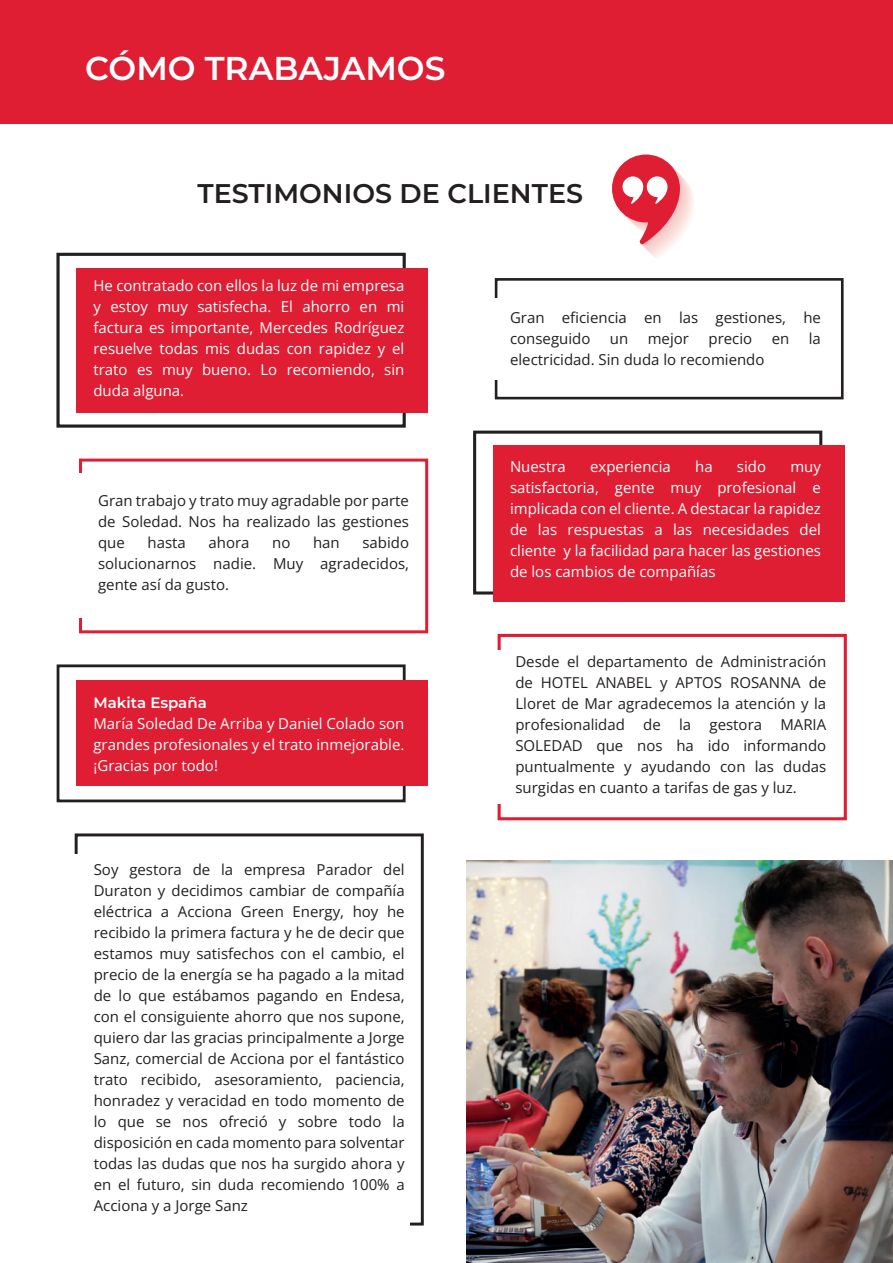
<style>
.page{position:relative;width:893px;height:1263px;background:#fff}
.page>*{position:absolute;margin:0;border:0;box-sizing:border-box;transform-origin:0 0}
.t1{font:600 33px "Montserrat";color:#fff}
.t2{font:600 27px "Montserrat";color:#231f20}
.t3{font:15px/21px "Open Sans";color:#231f20;text-align:justify}
.t4{font:15px/21px "Open Sans";color:#fff;text-align:justify}
.t5{font:600 15px "Montserrat";color:#fff}
</style>
<div class="page">
<img style="left:467px;top:860px;width:426px;height:403px">
<div style="left:0;top:0;width:893px;height:123px;background:#df1d33"></div>
<svg style="left:612px;top:155px;width:82px;height:103px"></svg>
<div style="left:495px;top:278px;width:349px;height:121px;border:3px solid #231f20"></div>
<div style="left:477px;top:299px;width:352px;height:81px;background:#fff"></div>
<div style="left:56px;top:253px;width:350px;height:175px;border:3px solid #231f20"></div>
<div style="left:76px;top:268px;width:352px;height:144px;background:#df1d33"></div>
<div style="left:79px;top:459px;width:349px;height:174px;border:3px solid #df1d33"></div>
<div style="left:59px;top:474px;width:352px;height:144px;background:#fff"></div>
<div style="left:498px;top:634px;width:349px;height:186px;border:3px solid #df1d33"></div>
<div style="left:477px;top:650px;width:352px;height:154px;background:#fff"></div>
<div style="left:75px;top:833px;width:349px;height:392px;border:3px solid #231f20"></div>
<div style="left:58px;top:854px;width:351px;height:390px;background:#fff"></div>
<div style="left:57px;top:664px;width:349px;height:138px;border:3px solid #231f20"></div>
<div style="left:76px;top:681px;width:352px;height:105px;background:#df1d33"></div>
<div style="left:473px;top:431px;width:349px;height:163px;border:3px solid #231f20"></div>
<div style="left:493px;top:445px;width:352px;height:156px;background:#df1d33"></div>
<h1 class="t1" style="left:85px;top:46px;width:362px">CÓMO TRABAJAMOS</h1>
<h2 class="t2" style="left:197px;top:176px;width:387px">TESTIMONIOS DE CLIENTES</h2>
<p class="t4" style="left:93px;top:275px;width:312px">He contratado con ellos la luz de mi empresa y estoy muy satisfecha. El ahorro en mi factura es importante, Mercedes Rodríguez resuelve todas mis dudas con rapidez y el trato es muy bueno. Lo recomiendo, sin duda alguna.</p>
<p class="t3" style="left:98px;top:489px;width:312px">Gran trabajo y trato muy agradable por parte de Soledad. Nos ha realizado las gestiones que</p>
<p class="t3" style="left:98px;top:531px;width:312px;text-indent:264px">sabido solucionarnos nadie. Muy agradecidos, gente así da gusto.</p>
<p class="t3" style="left:148px;top:531px;width:40px">hasta</p>
<p class="t3" style="left:209px;top:531px;width:43px">ahora</p>
<p class="t3" style="left:272px;top:531px;width:20px">no</p>
<p class="t3" style="left:313px;top:531px;width:28px">han</p>
<p class="t5" style="left:93px;top:692px;width:115px">Makita España</p>
<p class="t4" style="left:93px;top:712px;width:312px">María Soledad De Arriba y Daniel Colado son grandes profesionales y el trato inmejorable. ¡Gracias por todo!</p>
<p class="t3" style="left:94px;top:859px;width:312px">Soy gestora de la empresa Parador del Duraton y decidimos cambiar de compañía eléctrica a Acciona Green Energy, hoy he recibido la primera factura y he de decir que estamos muy satisfechos con el cambio, el precio de la energía se ha pagado a la mitad de lo que estábamos pagando en Endesa, con el consiguiente ahorro que nos supone, quiero dar las gracias principalmente a Jorge Sanz, comercial de Acciona por el fantástico trato recibido, asesoramiento, paciencia, honradez y veracidad en todo momento de lo que se nos ofreció y sobre todo la disposición en cada momento para solventar todas las dudas que nos ha surgido ahora y en el futuro, sin duda recomiendo 100% a Acciona y a Jorge Sanz</p>
<p class="t3" style="left:510px;top:307px;width:312px">Gran eficiencia en las gestiones, he conseguido</p>
<p class="t3" style="left:610px;top:328px;width:20px">un</p>
<p class="t3" style="left:648px;top:328px;width:43px">mejor</p>
<p class="t3" style="left:708px;top:328px;width:45px">precio</p>
<p class="t3" style="left:772px;top:328px;width:19px">en</p>
<p class="t3" style="left:809px;top:328px;width:14px">la</p>
<p class="t3" style="left:510px;top:349px;width:256px">electricidad. Sin duda lo recomiendo</p>
<p class="t4" style="left:510px;top:456px;width:57px">Nuestra</p>
<p class="t4" style="left:590px;top:456px;width:82px">experiencia</p>
<p class="t4" style="left:695px;top:456px;width:19px">ha</p>
<p class="t4" style="left:737px;top:456px;width:31px">sido</p>
<p class="t4" style="left:510px;top:456px;width:312px;text-indent:280px">muy satisfactoria, gente muy profesional e implicada con el cliente. A destacar la rapidez de las respuestas a las necesidades del cliente y la facilidad para hacer las gestiones de los cambios de compañías</p>
<p class="t3" style="left:515px;top:651px;width:312px">Desde el departamento de Administración de HOTEL ANABEL y APTOS ROSANNA de Lloret de Mar agradecemos la atención y la profesionalidad de la gestora MARIA SOLEDAD que nos ha ido informando puntualmente y ayudando con las dudas surgidas en cuanto a tarifas de gas y luz.</p>
</div>
